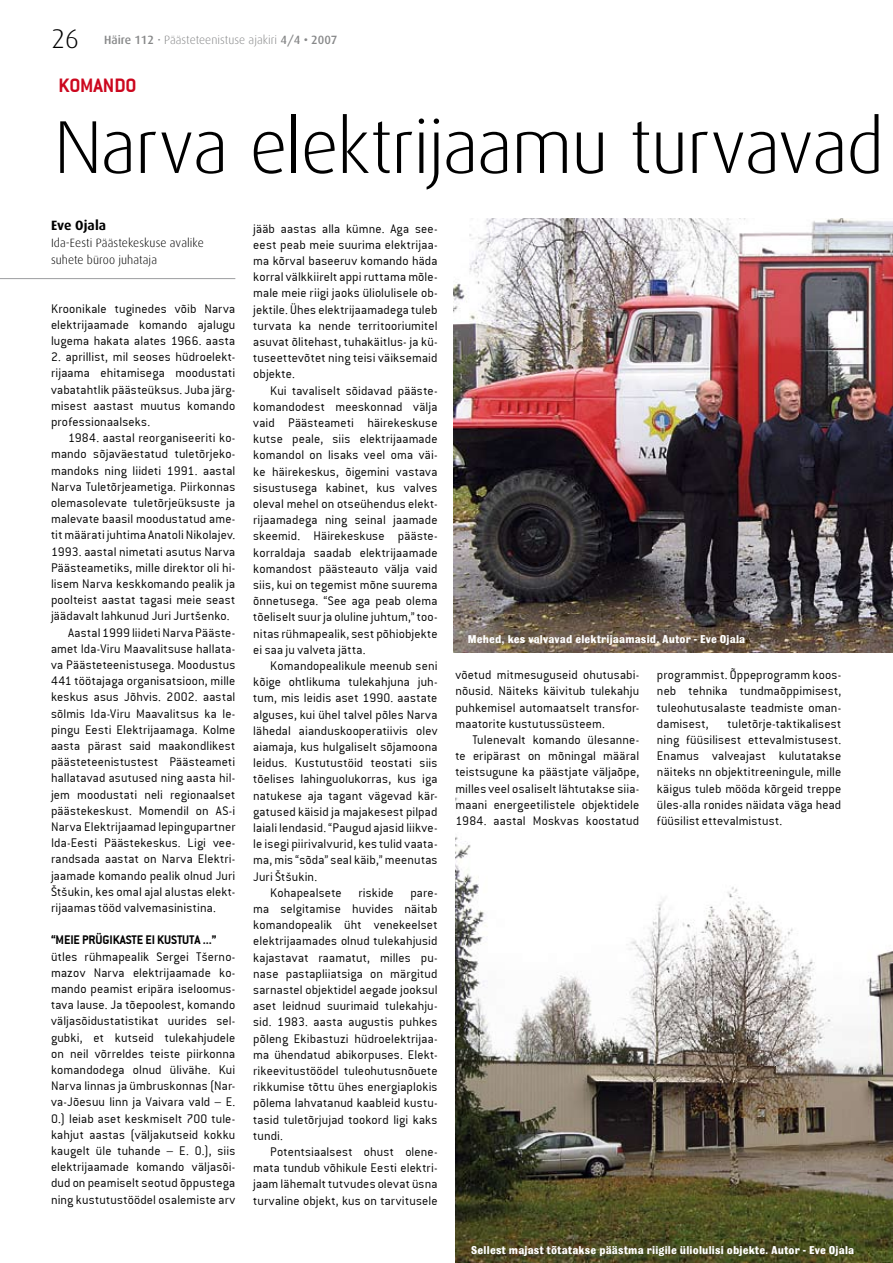
<style>
.page{position:relative;width:893px;height:1263px;background:#fff}
.page>*{position:absolute;margin:0;border:0;box-sizing:border-box;transform-origin:0 0}
.t1{font:300 75px "Dax";letter-spacing:-.02em;color:#000}
.t2{font:300 27px "Dax";color:#000}
.t3{font:21px "Conduit ITCTT Bold";letter-spacing:-.005em;color:#cc071e}
.t4{font:13.5px/16.2px "Conduit ITCTT Light";letter-spacing:.01em;color:#000;text-align:justify}
.t5{font:13.5px "Conduit ITCTT Bold";letter-spacing:-.01em;color:#000}
.t6{font:700 13.5px "Dax";letter-spacing:.005em;color:#000}
.t7{font:700 12px "Bulldog";letter-spacing:.015em;color:#fff}
.t8{font:300 12px/17px "Dax";letter-spacing:.005em;color:#000}
.t9{font:300 12px "Dax";color:#878889}
.s1{font-weight:500}
</style>
<div class="page">
<img style="left:455px;top:797px;width:438px;height:466px">
<hr style="left:0;top:278px;width:235px;height:1px;background:#9c9d9f">
<img style="left:454px;top:218px;width:439px;height:434px">
<h2 class="t2" style="left:51px;top:24px;width:29px">26</h2>
<p class="t9" style="left:104px;top:33px;width:235px"><span class="s1">Häire 112</span> • Päästeteenistuse ajakiri <span class="s1">4/4 • 2007</span></p>
<h3 class="t3" style="left:59px;top:73px;width:80px">KOMANDO</h3>
<h1 class="t1" style="left:54px;top:106px;width:832px">Narva elektrijaamu turvavad</h1>
<p class="t6" style="left:51px;top:218px;width:57px">Eve Ojala</p>
<p class="t8" style="left:51px;top:234px;width:154px">Ida-Eesti Päästekeskuse avalike suhete büroo juhataja</p>
<p class="t4" style="left:51px;top:300px;width:186px">Kroonikale tuginedes võib Narva elektrijaamade komando ajalugu lugema hakata alates 1966. aasta</p>
<p class="t4" style="left:51px;top:349px;width:186px">2. aprillist, mil seoses hüdroelekt&shy;rijaama ehitamisega moodustati vabatahtlik päästeüksus. Juba järg&shy;misest aastast muutus komando professionaalseks.</p>
<p class="t4" style="left:68px;top:430px;width:169px">1984. aastal reorganiseeriti ko-</p>
<p class="t4" style="left:51px;top:446px;width:186px">mando sõjaväestatud tuletõrjeko-</p>
<p class="t4" style="left:51px;top:462px;width:186px">mandoks ning liideti 1991. aastal</p>
<p class="t4" style="left:51px;top:478px;width:186px">Narva Tuletõrjeametiga. Piirkonnas</p>
<p class="t4" style="left:51px;top:495px;width:186px">olemasolevate tuletõrjeüksuste ja</p>
<p class="t4" style="left:51px;top:511px;width:186px">malevate baasil moodustatud ame-</p>
<p class="t4" style="left:51px;top:527px;width:186px">tit määrati juhtima Anatoli Nikolajev.</p>
<p class="t4" style="left:51px;top:543px;width:186px">1993. aastal nimetati asutus Narva</p>
<p class="t4" style="left:51px;top:559px;width:186px">Päästeametiks, mille direktor oli hi-</p>
<p class="t4" style="left:51px;top:576px;width:186px">lisem Narva keskkomando pealik ja</p>
<p class="t4" style="left:51px;top:592px;width:186px">poolteist aastat tagasi meie seast</p>
<p class="t4" style="left:51px;top:608px;width:180px">jäädavalt lahkunud Juri Jurtšenko.</p>
<p class="t4" style="left:68px;top:624px;width:169px">Aastal 1999 liideti Narva Pääste-</p>
<p class="t4" style="left:51px;top:640px;width:186px">amet Ida-Viru Maavalitsuse hallata-</p>
<p class="t4" style="left:51px;top:657px;width:186px">va Päästeteenistusega. Moodustus</p>
<p class="t4" style="left:51px;top:673px;width:186px">441 töötajaga organisatsioon, mille</p>
<p class="t4" style="left:51px;top:689px;width:186px">keskus asus Jõhvis. 2002. aastal</p>
<p class="t4" style="left:51px;top:705px;width:186px">sõlmis Ida-Viru Maavalitsus ka le-</p>
<p class="t4" style="left:51px;top:721px;width:186px">pingu Eesti Elektrijaamaga. Kolme</p>
<p class="t4" style="left:51px;top:738px;width:186px">aasta pärast said maakondlikest</p>
<p class="t4" style="left:51px;top:754px;width:186px">päästeteenistustest Päästeameti</p>
<p class="t4" style="left:51px;top:770px;width:186px">hallatavad asutused ning aasta hil-</p>
<p class="t4" style="left:51px;top:786px;width:186px">jem moodustati neli regionaalset</p>
<p class="t4" style="left:51px;top:802px;width:186px">päästekeskust. Momendil on AS-i</p>
<p class="t4" style="left:51px;top:819px;width:186px">Narva Elektrijaamad lepingupartner</p>
<p class="t4" style="left:51px;top:835px;width:186px">Ida-Eesti Päästekeskus. Ligi vee-</p>
<p class="t4" style="left:51px;top:851px;width:186px">randsada aastat on Narva Elektri-</p>
<p class="t4" style="left:51px;top:867px;width:186px">jaamade komando pealik olnud Juri</p>
<p class="t4" style="left:51px;top:883px;width:186px">Štšukin, kes omal ajal alustas elekt-</p>
<p class="t4" style="left:51px;top:900px;width:166px">rijaamas tööd valvemasinistina.</p>
<p class="t5" style="left:51px;top:932px;width:167px">“MEIE PRÜGIKASTE EI KUSTUTA ...”</p>
<p class="t4" style="left:51px;top:948px;width:186px">ütles rühmapealik Sergei Tšerno&shy;mazov Narva elektrijaamade ko&shy;mando peamist eripära iseloomus&shy;tava lause. Ja tõepoolest, komando väljasõidustatistikat uurides sel&shy;gubki, et kutseid tulekahjudele on neil võrreldes teiste piirkonna komandodega olnud ülivähe. Kui Narva linnas ja ümbruskonnas (Nar&shy;va-Jõesuu linn ja Vaivara vald – E.<br>O.) leiab aset keskmiselt 700 tule&shy;kahjut aastas (väljakutseid kokku kaugelt üle tuhande – E. O.), siis elektrijaamade komando väljasõi&shy;dud on peamiselt seotud õppustega ning kustutustöödel osalemiste arv</p>
<p class="t4" style="left:253px;top:220px;width:186px">jääb aastas alla kümne. Aga see&shy;eest peab meie suurima elektrijaa&shy;ma kõrval baseeruv komando häda korral välkkiirelt appi ruttama mõle&shy;male meie riigi jaoks üliolulisele ob&shy;jektile. Ühes elektrijaamadega tuleb turvata ka nende territooriumitel asuvat õlitehast, tuhakäitlus- ja kü&shy;tuseettevõtet ning teisi väiksemaid objekte.</p>
<p class="t4" style="left:253px;top:382px;width:186px;text-indent:17px">Kui tavaliselt sõidavad pääste&shy;komandodest meeskonnad välja vaid Päästeameti häirekeskuse kutse peale, siis elektrijaamade komandol on lisaks veel oma väi&shy;ke häirekeskus, õigemini vastava sisustusega kabinet, kus valves oleval mehel on otseühendus elekt&shy;rijaamadega ning seinal jaamade skeemid. Häirekeskuse pääste&shy;korraldaja saadab elektrijaamade komandost päästeauto välja vaid siis, kui on tegemist mõne suurema õnnetusega. “See aga peab olema tõeliselt suur ja oluline juhtum,” too&shy;nitas rühmapealik, sest põhiobjekte ei saa ju valveta jätta.</p>
<p class="t4" style="left:253px;top:658px;width:186px;text-indent:17px">Komandopealikule meenub seni kõige ohtlikuma tulekahjuna juh&shy;tum, mis leidis aset 1990. aastate alguses, kui ühel talvel põles Narva lähedal aianduskooperatiivis olev aiamaja, kus hulgaliselt sõjamoona leidus. Kustutustöid teostati siis tõelises lahinguolukorras, kus iga natukese aja tagant vägevad kär&shy;gatused käisid ja majakesest pilpad laiali lendasid. “Paugud ajasid liikve&shy;le isegi piirivalvurid, kes tulid vaata&shy;ma, mis “sõda” seal käib,” meenutas Juri Štšukin.</p>
<p class="t4" style="left:253px;top:884px;width:186px;text-indent:17px">Kohapealsete riskide pare&shy;ma selgitamise huvides näitab komandopealik üht venekeelset elektrijaamades olnud tulekahjusid kajastavat raamatut, milles pu&shy;nase pastapliiatsiga on märgitud sarnastel objektidel aegade jooksul aset leidnud suurimaid tulekahju&shy;sid. 1983. aasta augustis puhkes põleng Ekibastuzi hüdroelektrijaa&shy;ma ühendatud abikorpuses. Elekt&shy;rikeevitustöödel tuleohutusnõuete rikkumise tõttu ühes energiaplokis põlema lahvatanud kaableid kustu&shy;tasid tuletõrjujad tookord ligi kaks tundi.</p>
<p class="t4" style="left:253px;top:1144px;width:186px;text-indent:17px">Potentsiaalsest ohust olene&shy;mata tundub võhikule Eesti elektri&shy;jaam lähemalt tutvudes olevat üsna turvaline objekt, kus on tarvitusele</p>
<p class="t7" style="left:468px;top:632px;width:279px">Mehed, kes valvavad elektrijaamasid. Autor - Eve Ojala</p>
<p class="t4" style="left:455px;top:667px;width:185px">võetud mitmesuguseid ohutusabi&shy;nõusid. Näiteks käivitub tulekahju puhkemisel automaatselt transfor&shy;maatorite kustutussüsteem.</p>
<p class="t4" style="left:455px;top:732px;width:185px;text-indent:17px">Tulenevalt komando ülesanne&shy;te eripärast on mõningal määral teistsugune ka päästjate väljaõpe, milles veel osaliselt lähtutakse siia&shy;maani energeetilistele objektidele 1984. aastal Moskvas koostatud</p>
<p class="t4" style="left:657px;top:667px;width:186px">programmist. Õppeprogramm koos&shy;neb tehnika tundmaõppimisest, tuleohutusalaste teadmiste oman&shy;damisest,</p>
<p class="t4" style="left:657px;top:715px;width:186px;text-indent:71px">tuletõrje-taktikalisest ning füüsilisest ettevalmistusest.<br>Enamus valveajast kulutatakse näiteks nn objektitreeningule, mille käigus tuleb mööda kõrgeid treppe üles-alla ronides näidata väga head füüsilist ettevalmistust.</p>
<p class="t7" style="left:471px;top:1243px;width:385px">Sellest majast tõtatakse päästma riigile üliolulisi objekte. Autor - Eve Ojala</p>
</div>
